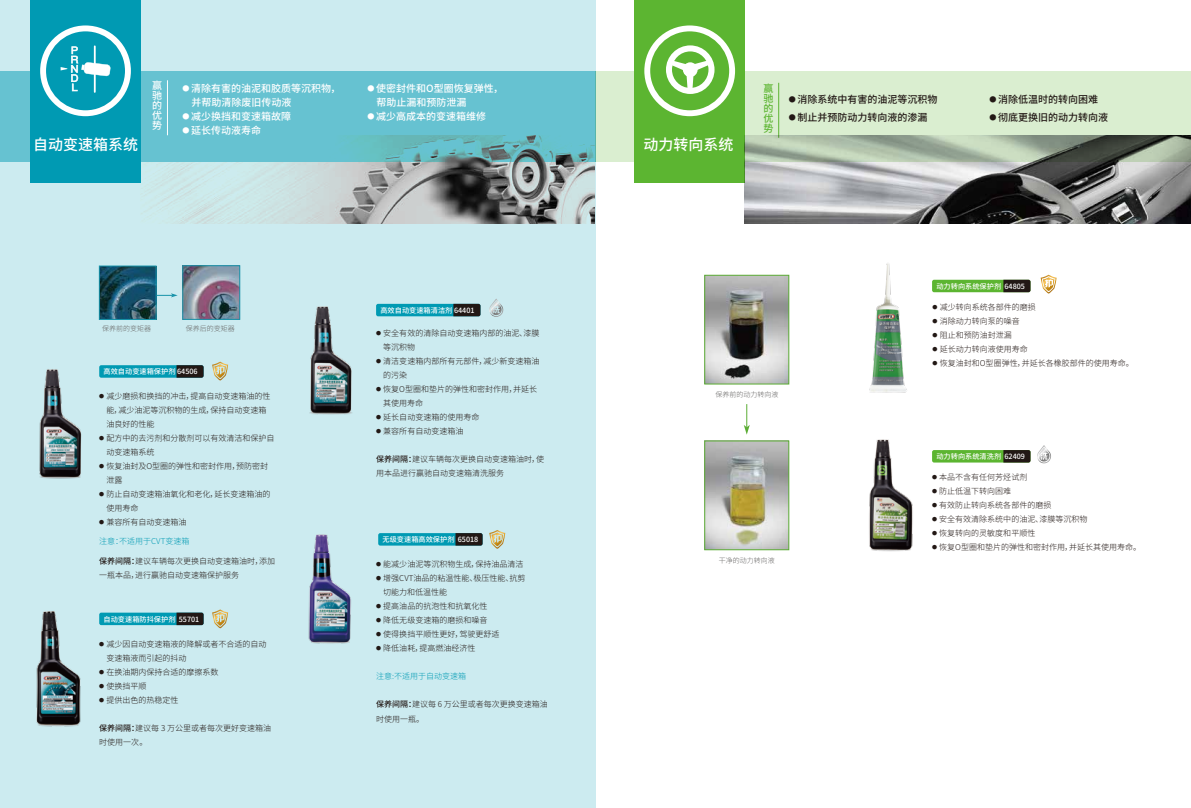
<style>
.page{position:relative;width:1191px;height:808px;background:#fff}
.page>*{position:absolute;margin:0;border:0;box-sizing:border-box;transform-origin:0 0}
.t1{font:500 15px "Source Han Sans CN";color:#fff}
.t2{font:500 10px/10px "Source Han Sans CN";color:#fff}
.t3{font:500 10px "Source Han Sans CN";color:#221815}
.t4{font:500 10px/10px "Source Han Sans CN";color:#5cb531;text-align:justify}
.t5{font:300 8px/14px "Source Han Sans CN";color:#221815}
.t6{font:300 8px "Source Han Sans CN";color:#009ab3}
.t7{font:500 7.2px "Source Han Sans CN";color:#fff}
.t8{font:300 7px "Source Han Sans CN";color:#666564}
.s1{font-size:7px}
.s2{font-size:5px}
.s3{font-weight:500}
</style>
<div class="page">
<div style="left:0;top:0;width:595px;height:808px;background:#ccebf0"></div>
<div style="left:99px;top:365px;width:105px;height:13px;background:#009ab3;border-radius:2px"></div>
<svg style="left:176px;top:365px;width:28px;height:13px"></svg>
<img style="left:39px;top:365px;width:71px;height:114px">
<svg style="left:212px;top:362px;width:16px;height:18px"></svg>
<img style="left:36px;top:611px;width:74px;height:116px">
<div style="left:99px;top:613px;width:105px;height:12px;background:#009ab3;border-radius:2px"></div>
<svg style="left:176px;top:613px;width:28px;height:12px"></svg>
<svg style="left:212px;top:609px;width:16px;height:19px"></svg>
<img style="left:308px;top:534px;width:43px;height:110px">
<div style="left:378px;top:533px;width:104px;height:13px;background:#009ab3;border-radius:2px"></div>
<svg style="left:455px;top:533px;width:27px;height:13px"></svg>
<svg style="left:489px;top:530px;width:16px;height:19px"></svg>
<div style="left:0;top:71px;width:595px;height:91px;background:#66c2d1"></div>
<img style="left:141px;top:136px;width:453px;height:88px">
<div style="left:31px;top:0;width:110px;height:183px;background:#009ab3"></div>
<svg style="left:40px;top:25px;width:91px;height:91px"></svg>
<hr style="left:167px;top:80px;width:1px;height:55px;background:#fff">
<div style="left:376px;top:304px;width:104px;height:12px;background:#009ab3;border-radius:2px"></div>
<svg style="left:453px;top:304px;width:27px;height:12px"></svg>
<svg style="left:489px;top:299px;width:14px;height:18px"></svg>
<img style="left:309px;top:304px;width:68px;height:111px">
<div style="left:595px;top:71px;width:596px;height:91px;background:#daeed0"></div>
<div style="left:634px;top:0;width:110px;height:183px;background:#5cb531"></div>
<svg style="left:644px;top:25px;width:91px;height:91px"></svg>
<hr style="left:778px;top:83px;width:1px;height:55px;background:#5cb531">
<img style="left:744px;top:136px;width:447px;height:88px">
<img style="left:869px;top:263px;width:38px;height:130px">
<div style="left:932px;top:280px;width:98px;height:12px;background:#5cb531;border-radius:2px"></div>
<svg style="left:1003px;top:280px;width:27px;height:12px"></svg>
<svg style="left:1040px;top:275px;width:16px;height:19px"></svg>
<img style="left:869px;top:439px;width:70px;height:113px">
<div style="left:932px;top:450px;width:98px;height:12px;background:#5cb531;border-radius:2px"></div>
<svg style="left:1003px;top:450px;width:27px;height:12px"></svg>
<svg style="left:1037px;top:445px;width:14px;height:18px"></svg>
<img style="left:184px;top:267px;width:54px;height:51px">
<img style="left:101px;top:268px;width:53px;height:50px">
<div style="left:99px;top:266px;width:57px;height:54px;border:1px solid #1692a9"></div>
<div style="left:182px;top:265px;width:58px;height:55px;border:1px solid #1692a9"></div>
<svg style="left:157px;top:293px;width:21px;height:4px"></svg>
<img style="left:704px;top:440px;width:85px;height:108px">
<img style="left:706px;top:277px;width:81px;height:105px">
<div style="left:704px;top:275px;width:85px;height:109px;border:1px solid #5cad35"></div>
<div style="left:704px;top:441px;width:85px;height:109px;border:1px solid #5cad35"></div>
<svg style="left:743px;top:404px;width:7px;height:31px"></svg>
<h1 class="t1" style="left:33px;top:136px;width:106px">自动变速箱系统</h1>
<p class="t2" style="left:152px;top:81px;width:11px;text-align:justify">赢驰的优势</p>
<p class="t2" style="left:191px;top:82px;width:150px;line-height:14px;text-indent:-9px"><span class="s1">●</span> 清除有害的油泥和胶质等沉积物，并帮助清除废旧传动液</p>
<p class="t2" style="left:182px;top:112px;width:110px"><span class="s1">●</span> 减少换挡和变速箱故障</p>
<p class="t2" style="left:182px;top:126px;width:80px"><span class="s1">●</span> 延长传动液寿命</p>
<p class="t2" style="left:376px;top:82px;width:128px;line-height:14px;text-indent:-9px"><span class="s1">●</span> 使密封件和O型圈恢复弹性，帮助止漏和预防泄漏</p>
<p class="t2" style="left:367px;top:112px;width:120px"><span class="s1">●</span> 减少高成本的变速箱维修</p>
<p class="t8" style="left:102px;top:325px;width:50px">保养前的变矩器</p>
<p class="t8" style="left:186px;top:325px;width:50px">保养后的变矩器</p>
<p class="t7" style="left:104px;top:367px;width:96px">高效自动变速箱保护剂 64506</p>
<p class="t5" style="left:106px;top:389px;width:166px;text-indent:-7px"><span class="s2">●</span> 减少磨损和换挡的冲击，提高自动变速箱油的性能，减少油泥等沉积物的生成，保持自动变速箱油良好的性能</p>
<p class="t5" style="left:106px;top:431px;width:170px;text-indent:-7px"><span class="s2">●</span> 配方中的去污剂和分散剂可以有效清洁和保护自动变速箱系统</p>
<p class="t5" style="left:106px;top:459px;width:163px;text-indent:-7px"><span class="s2">●</span> 恢复油封及O型圈的弹性和密封作用，预防密封泄露</p>
<p class="t5" style="left:106px;top:487px;width:166px;text-indent:-7px"><span class="s2">●</span> 防止自动变速箱油氧化和老化，延长变速箱油的使用寿命</p>
<p class="t5" style="left:99px;top:515px;width:89px"><span class="s2">●</span> 兼容所有自动变速箱油</p>
<p class="t6" style="left:99px;top:536px;width:92px">注意：不适用于CVT变速箱</p>
<p class="t5" style="left:99px;top:554px;width:178px"><span class="s3">保养间隔：</span>建议车辆每次更换自动变速箱油时，添加一瓶本品，进行赢驰自动变速箱保护服务</p>
<p class="t7" style="left:104px;top:615px;width:97px">自动变速箱防抖保护剂 55701</p>
<p class="t5" style="left:106px;top:637px;width:162px;text-indent:-7px"><span class="s2">●</span> 减少因自动变速箱液的降解或者不合适的自动变速箱液而引起的抖动</p>
<p class="t5" style="left:99px;top:665px;width:121px"><span class="s2">●</span> 在换油期内保持合适的摩擦系数</p>
<p class="t5" style="left:99px;top:679px;width:49px"><span class="s2">●</span> 使换挡平顺</p>
<p class="t5" style="left:99px;top:693px;width:81px"><span class="s2">●</span> 提供出色的热稳定性</p>
<p class="t5" style="left:99px;top:721px;width:173px"><span class="s3">保养间隔：</span>建议每 3 万公里或者每次更好变速箱油时使用一次。</p>
<p class="t7" style="left:380px;top:306px;width:96px">高效自动变速箱清洁剂 64401</p>
<p class="t5" style="left:383px;top:326px;width:158px;text-indent:-7px"><span class="s2">●</span> 安全有效的清除自动变速箱内部的油泥、漆膜等沉积物</p>
<p class="t5" style="left:383px;top:354px;width:158px;text-indent:-7px"><span class="s2">●</span> 清洁变速箱内部所有元部件，减少新变速箱油的污染</p>
<p class="t5" style="left:383px;top:382px;width:155px;text-indent:-7px"><span class="s2">●</span> 恢复O型圈和垫片的弹性和密封作用，并延长其使用寿命</p>
<p class="t5" style="left:376px;top:410px;width:105px"><span class="s2">●</span> 延长自动变速箱的使用寿命</p>
<p class="t5" style="left:376px;top:424px;width:89px"><span class="s2">●</span> 兼容所有自动变速箱油</p>
<p class="t5" style="left:376px;top:452px;width:169px"><span class="s3">保养间隔：</span>建议车辆每次更换自动变速箱油时，使用本品进行赢驰自动变速箱清洗服务</p>
<p class="t7" style="left:382px;top:535px;width:97px">无级变速箱高效保护剂 65018</p>
<p class="t5" style="left:376px;top:558px;width:149px"><span class="s2">●</span> 能减少油泥等沉积物生成，保持油品清洁</p>
<p class="t5" style="left:383px;top:572px;width:144px;text-indent:-7px"><span class="s2">●</span> 增强CVT油品的粘温性能、极压性能、抗剪切能力和低温性能</p>
<p class="t5" style="left:376px;top:600px;width:113px"><span class="s2">●</span> 提高油品的抗泡性和抗氧化性</p>
<p class="t5" style="left:376px;top:614px;width:113px"><span class="s2">●</span> 降低无级变速箱的磨损和噪音</p>
<p class="t5" style="left:376px;top:628px;width:125px"><span class="s2">●</span> 使得换挡平顺性更好，驾驶更舒适</p>
<p class="t5" style="left:376px;top:642px;width:101px"><span class="s2">●</span> 降低油耗，提高燃油经济性</p>
<p class="t6" style="left:376px;top:672px;width:91px">注意:不适用于自动变速箱</p>
<p class="t5" style="left:376px;top:698px;width:173px"><span class="s3">保养间隔：</span>建议每 6 万公里或者每次更换变速箱油时使用一瓶。</p>
<h1 class="t1" style="left:643px;top:136px;width:91px">动力转向系统</h1>
<p class="t4" style="left:763px;top:83px;width:11px">赢驰的优势</p>
<p class="t3" style="left:789px;top:93px;width:150px"><span class="s1">●</span> 消除系统中有害的油泥等沉积物</p>
<p class="t3" style="left:789px;top:111px;width:140px"><span class="s1">●</span> 制止并预防动力转向液的渗漏</p>
<p class="t3" style="left:989px;top:93px;width:110px"><span class="s1">●</span> 消除低温时的转向困难</p>
<p class="t3" style="left:989px;top:111px;width:120px"><span class="s1">●</span> 彻底更换旧的动力转向液</p>
<p class="t8" style="left:715px;top:390px;width:64px">保养前的动力转向液</p>
<p class="t8" style="left:718px;top:556px;width:57px">干净的动力转向液</p>
<p class="t7" style="left:936px;top:282px;width:90px">动力转向系统保护剂 64805</p>
<p class="t5" style="left:932px;top:300px;width:105px"><span class="s2">●</span> 减少转向系统各部件的磨损</p>
<p class="t5" style="left:932px;top:314px;width:89px"><span class="s2">●</span> 消除动力转向泵的噪音</p>
<p class="t5" style="left:932px;top:328px;width:81px"><span class="s2">●</span> 阻止和预防油封泄漏</p>
<p class="t5" style="left:932px;top:342px;width:97px"><span class="s2">●</span> 延长动力转向液使用寿命</p>
<p class="t5" style="left:932px;top:356px;width:203px"><span class="s2">●</span> 恢复油封和O型圈弹性，并延长各橡胶部件的使用寿命。</p>
<p class="t7" style="left:936px;top:452px;width:90px">动力转向系统清洗剂 62409</p>
<p class="t5" style="left:932px;top:470px;width:97px"><span class="s2">●</span> 本品不含有任何芳烃试剂</p>
<p class="t5" style="left:932px;top:484px;width:81px"><span class="s2">●</span> 防止低温下转向困难</p>
<p class="t5" style="left:932px;top:498px;width:121px"><span class="s2">●</span> 有效防止转向系统各部件的磨损</p>
<p class="t5" style="left:932px;top:512px;width:157px"><span class="s2">●</span> 安全有效清除系统中的油泥、漆膜等沉积物</p>
<p class="t5" style="left:932px;top:526px;width:105px"><span class="s2">●</span> 恢复转向的灵敏度和平顺性</p>
<p class="t5" style="left:932px;top:540px;width:211px"><span class="s2">●</span> 恢复O型圈和垫片的弹性和密封作用，并延长其使用寿命。</p>
</div>
